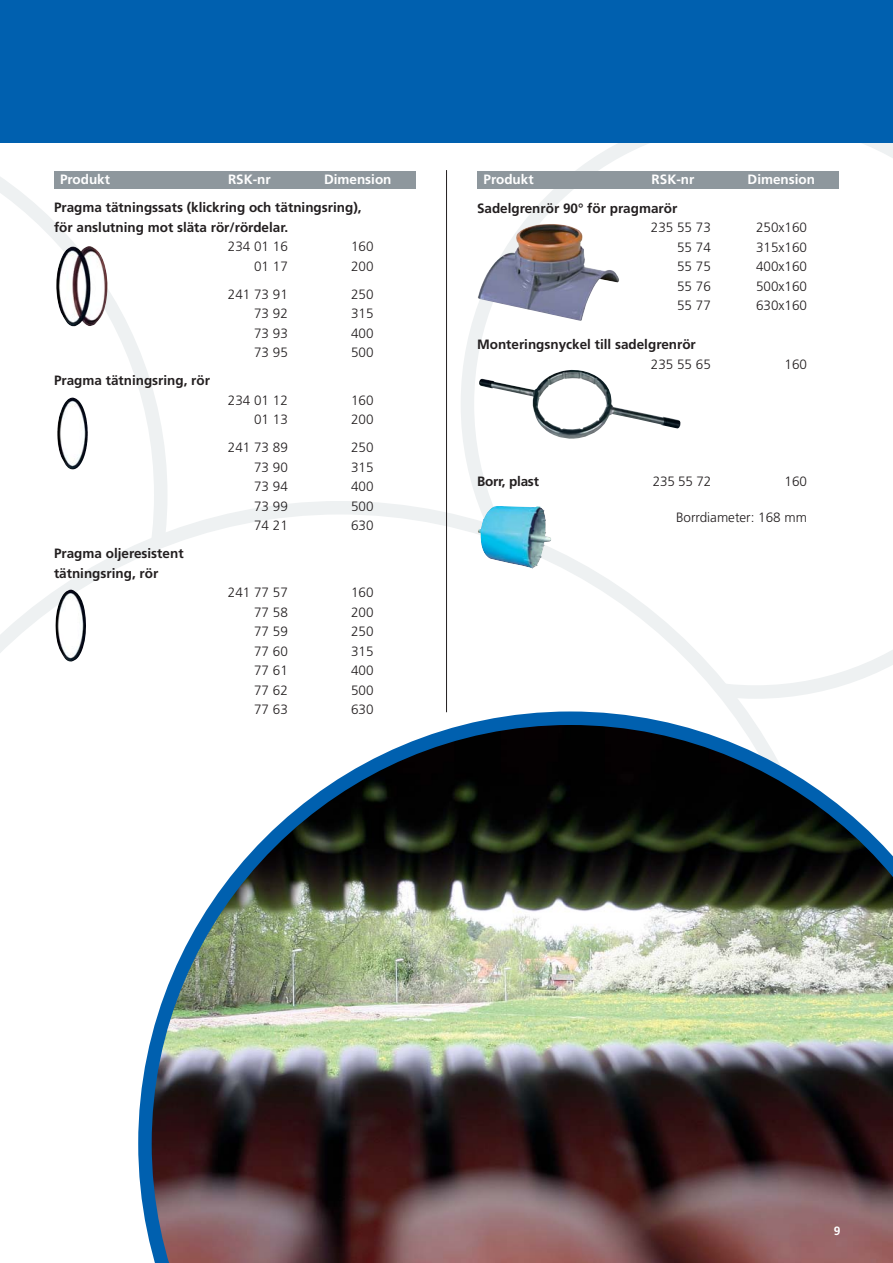
<style>
.page{position:relative;width:893px;height:1263px;background:#fff}
.page>*{position:absolute;margin:0;border:0;box-sizing:border-box;transform-origin:0 0}
.t1{font:300 13.5px "Frutiger";color:#231f20}
.t2{font:700 13.5px/19.5px "Frutiger";color:#231f20}
.t3{font:700 13.5px "Frutiger";color:#fff}
.t4{font:700 12px "Frutiger";color:#fff}
</style>
<div class="page">
<svg style="left:461px;top:142px;width:432px;height:545px"></svg>
<svg style="left:0;top:142px;width:167px;height:359px"></svg>
<svg style="left:0;top:501px;width:839px;height:210px"></svg>
<div style="left:0;top:0;width:893px;height:142px;background:#0060af"></div>
<img style="left:55px;top:590px;width:31px;height:72px">
<img style="left:78px;top:400px;width:10px;height:55px">
<img style="left:55px;top:246px;width:53px;height:80px">
<img style="left:138px;top:711px;width:755px;height:552px">
<hr style="left:446px;top:170px;width:1px;height:542px;background:#231f20">
<div style="left:54px;top:171px;width:361px;height:17px;background:#8e979d"></div>
<div style="left:477px;top:171px;width:362px;height:17px;background:#8e979d"></div>
<img style="left:479px;top:370px;width:201px;height:69px">
<img style="left:478px;top:224px;width:141px;height:97px">
<img style="left:477px;top:505px;width:74px;height:64px">
<p class="t3" style="left:60px;top:174px;width:52px">Produkt</p>
<p class="t3" style="left:228px;top:174px;width:44px">RSK-nr</p>
<p class="t3" style="left:324px;top:174px;width:69px">Dimension</p>
<p class="t3" style="left:483px;top:174px;width:52px">Produkt</p>
<p class="t3" style="left:651px;top:174px;width:44px">RSK-nr</p>
<p class="t3" style="left:747px;top:174px;width:69px">Dimension</p>
<p class="t2" style="left:54px;top:199px;width:309px">Pragma tätningssats (klickring och tätningsring), för anslutning mot släta rör/rördelar.</p>
<p class="t1" style="left:228px;top:241px;width:62px">234 01 16</p>
<p class="t1" style="left:351px;top:241px;width:24px">160</p>
<p class="t1" style="left:254px;top:261px;width:35px">01 17</p>
<p class="t1" style="left:351px;top:261px;width:24px">200</p>
<p class="t1" style="left:228px;top:289px;width:62px">241 73 91</p>
<p class="t1" style="left:351px;top:289px;width:24px">250</p>
<p class="t1" style="left:254px;top:308px;width:35px">73 92</p>
<p class="t1" style="left:351px;top:308px;width:24px">315</p>
<p class="t1" style="left:254px;top:328px;width:35px">73 93</p>
<p class="t1" style="left:351px;top:328px;width:24px">400</p>
<p class="t1" style="left:254px;top:347px;width:35px">73 95</p>
<p class="t1" style="left:351px;top:347px;width:24px">500</p>
<p class="t2" style="left:54px;top:372px;width:158px">Pragma tätningsring, rör</p>
<p class="t1" style="left:228px;top:395px;width:62px">234 01 12</p>
<p class="t1" style="left:351px;top:395px;width:24px">160</p>
<p class="t1" style="left:254px;top:414px;width:35px">01 13</p>
<p class="t1" style="left:351px;top:414px;width:24px">200</p>
<p class="t1" style="left:228px;top:442px;width:62px">241 73 89</p>
<p class="t1" style="left:351px;top:442px;width:24px">250</p>
<p class="t1" style="left:254px;top:462px;width:35px">73 90</p>
<p class="t1" style="left:351px;top:462px;width:24px">315</p>
<p class="t1" style="left:254px;top:481px;width:35px">73 94</p>
<p class="t1" style="left:351px;top:481px;width:24px">400</p>
<p class="t1" style="left:254px;top:501px;width:35px">73 99</p>
<p class="t1" style="left:351px;top:501px;width:24px">500</p>
<p class="t1" style="left:254px;top:520px;width:35px">74 21</p>
<p class="t1" style="left:351px;top:520px;width:24px">630</p>
<p class="t2" style="left:54px;top:545px;width:131px">Pragma oljeresistent tätningsring, rör</p>
<p class="t1" style="left:228px;top:587px;width:62px">241 77 57</p>
<p class="t1" style="left:351px;top:587px;width:24px">160</p>
<p class="t1" style="left:254px;top:607px;width:35px">77 58</p>
<p class="t1" style="left:351px;top:607px;width:24px">200</p>
<p class="t1" style="left:254px;top:626px;width:35px">77 59</p>
<p class="t1" style="left:351px;top:626px;width:24px">250</p>
<p class="t1" style="left:254px;top:646px;width:35px">77 60</p>
<p class="t1" style="left:351px;top:646px;width:24px">315</p>
<p class="t1" style="left:254px;top:665px;width:35px">77 61</p>
<p class="t1" style="left:351px;top:665px;width:24px">400</p>
<p class="t1" style="left:254px;top:685px;width:35px">77 62</p>
<p class="t1" style="left:351px;top:685px;width:24px">500</p>
<p class="t1" style="left:254px;top:704px;width:35px">77 63</p>
<p class="t1" style="left:351px;top:704px;width:24px">630</p>
<p class="t2" style="left:477px;top:199px;width:202px">Sadelgrenrör 90° för pragmarör</p>
<p class="t1" style="left:651px;top:222px;width:62px">235 55 73</p>
<p class="t1" style="left:756px;top:222px;width:53px">250x160</p>
<p class="t1" style="left:677px;top:242px;width:35px">55 74</p>
<p class="t1" style="left:756px;top:242px;width:53px">315x160</p>
<p class="t1" style="left:677px;top:261px;width:35px">55 75</p>
<p class="t1" style="left:756px;top:261px;width:53px">400x160</p>
<p class="t1" style="left:677px;top:281px;width:35px">55 76</p>
<p class="t1" style="left:756px;top:281px;width:53px">500x160</p>
<p class="t1" style="left:677px;top:300px;width:35px">55 77</p>
<p class="t1" style="left:756px;top:300px;width:53px">630x160</p>
<p class="t2" style="left:477px;top:336px;width:220px">Monteringsnyckel till sadelgrenrör</p>
<p class="t1" style="left:651px;top:359px;width:62px">235 55 65</p>
<p class="t1" style="left:784px;top:359px;width:24px">160</p>
<p class="t2" style="left:477px;top:473px;width:63px">Borr, plast</p>
<p class="t1" style="left:653px;top:476px;width:60px">235 55 72</p>
<p class="t1" style="left:784px;top:476px;width:24px">160</p>
<p class="t1" style="left:676px;top:512px;width:133px">Borrdiameter: 168 mm</p>
<p class="t4" style="left:834px;top:1226px;width:8px">9</p>
</div>
